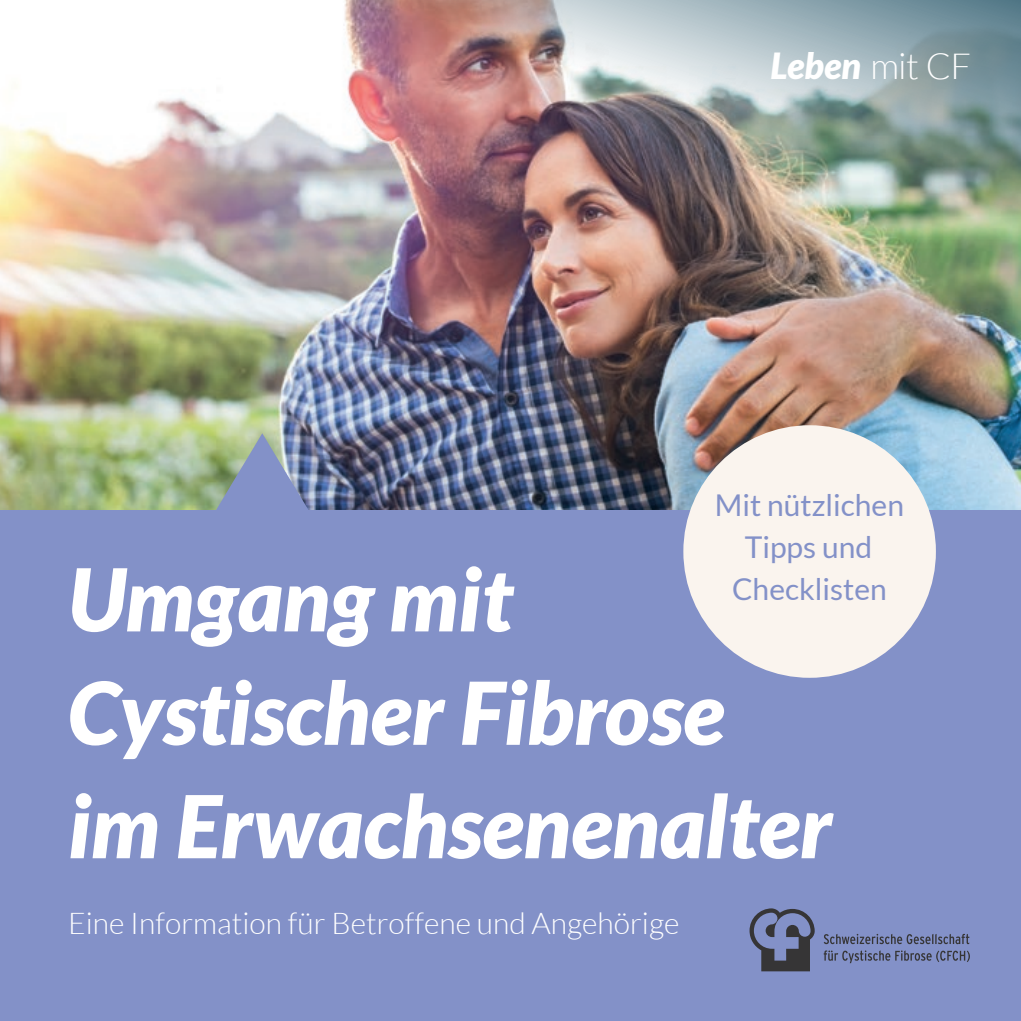
<style>
.page{position:relative;width:1021px;height:1021px;background:#fff}
.page>*{position:absolute;margin:0;border:0;box-sizing:border-box;transform-origin:0 0}
.t1{font:italic 900 86.6px/113.4px "Lato";letter-spacing:-.005em;color:#fff}
.t2{font:italic 900 36px "Lato";letter-spacing:-.005em;color:#fff}
.t3{font:300 30px "Lato";color:#fff}
.t4{font:30px/42px "Lato";color:#8391c8;text-align:center}
.s1{font-weight:300;font-style:normal}
</style>
<div class="page">
<img style="left:0;top:98px;width:1020px;height:412px">
<div style="left:0;top:510px;width:1020px;height:510px;background:#8391c8"></div>
<img style="left:215px;top:433px;width:94px;height:77px">
<img style="left:315px;top:0;width:705px;height:248px">
<div style="left:683px;top:425px;width:252px;height:252px;background:#faf4ee;border-radius:50%"></div>
<svg style="left:749px;top:908px;width:65px;height:63px"></svg>
<svg style="left:823px;top:933px;width:146px;height:11px"></svg>
<svg style="left:823px;top:950px;width:146px;height:13px"></svg>
<p class="t2" style="left:770px;top:44px;width:202px">Leben <span class="s1">mit CF</span></p>
<p class="t4" style="left:714px;top:483px;width:191px">Mit nützlichen<br>Tipps und<br>Checklisten</p>
<p class="t1" style="left:68px;top:544px;width:765px">Umgang mit<br>Cystischer Fibrose im -Erwachsenenalter</p>
<p class="t3" style="left:68px;top:906px;width:613px">Eine Information für Betroffene und Angehörige</p>
</div>
